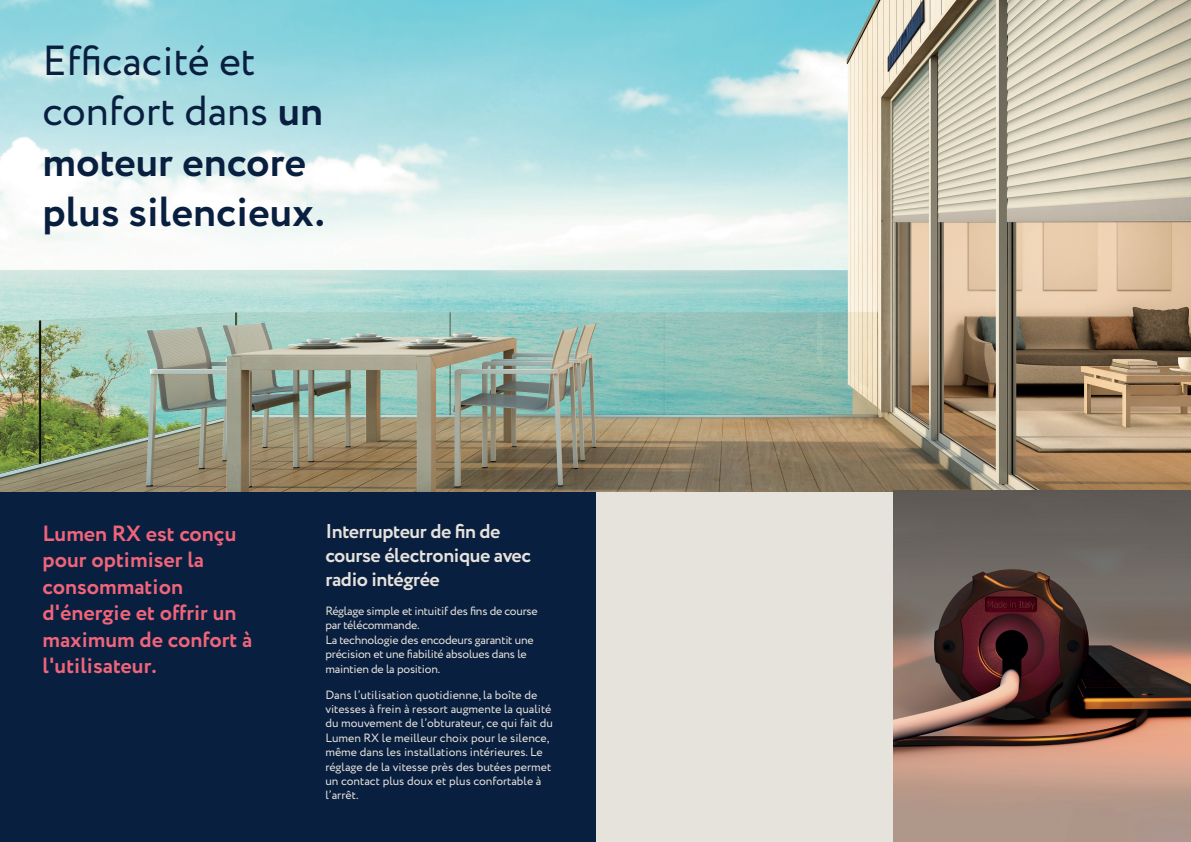
<style>
.page{position:relative;width:1191px;height:842px;background:#fff}
.page>*{position:absolute;margin:0;border:0;box-sizing:border-box;transform-origin:0 0}
.t1{font:700 42px/50.4px "Circe";color:#091f3f}
.t2{font:700 22px/26.4px "Circe";color:#f1657a}
.t3{font:700 20px/24px "Circe";letter-spacing:-.02em;color:#e6e2dc}
.t4{font:12px/14.4px "Circe";color:#e6e2dc}
.t5{font:12px/14.4px "Circe";letter-spacing:-.02em;color:#e6e2dc}
.s1{font-weight:400}
</style>
<div class="page">
<div style="left:0;top:490px;width:893px;height:352px;background:#e6e2dc"></div>
<div style="left:0;top:351px;width:595px;height:491px;background:#091f3f"></div>
<img style="left:0;top:0;width:1191px;height:491px">
<img style="left:893px;top:490px;width:298px;height:352px">
<h1 class="t1" style="left:43px;top:37px;width:284px"><span class="s1">Efficacité et confort dans</span> un moteur encore plus silencieux.</h1>
<h2 class="t2" style="left:43px;top:521px;width:211px">Lumen RX est conçu pour optimiser la consommation d'énergie et offrir un maximum de confort à l'utilisateur.</h2>
<h3 class="t3" style="left:325px;top:520px;width:207px">Interrupteur de fin de course électronique avec radio intégrée</h3>
<p class="t5" style="left:325px;top:604px;width:214px">Réglage simple et intuitif des fins de course par télécommande.<br>La technologie des encodeurs garantit une précision et une fiabilité absolues dans le maintien de la position.</p>
<p class="t4" style="left:325px;top:688px;width:229px">Dans l’utilisation quotidienne, la boîte de vitesses à frein à ressort augmente la qualité du mouvement de l’obturateur, ce qui fait du Lumen RX le meilleur choix pour le silence, même dans les installations intérieures. Le réglage de la vitesse près des butées permet un contact plus doux et plus confortable à l’arrêt.</p>
</div>
